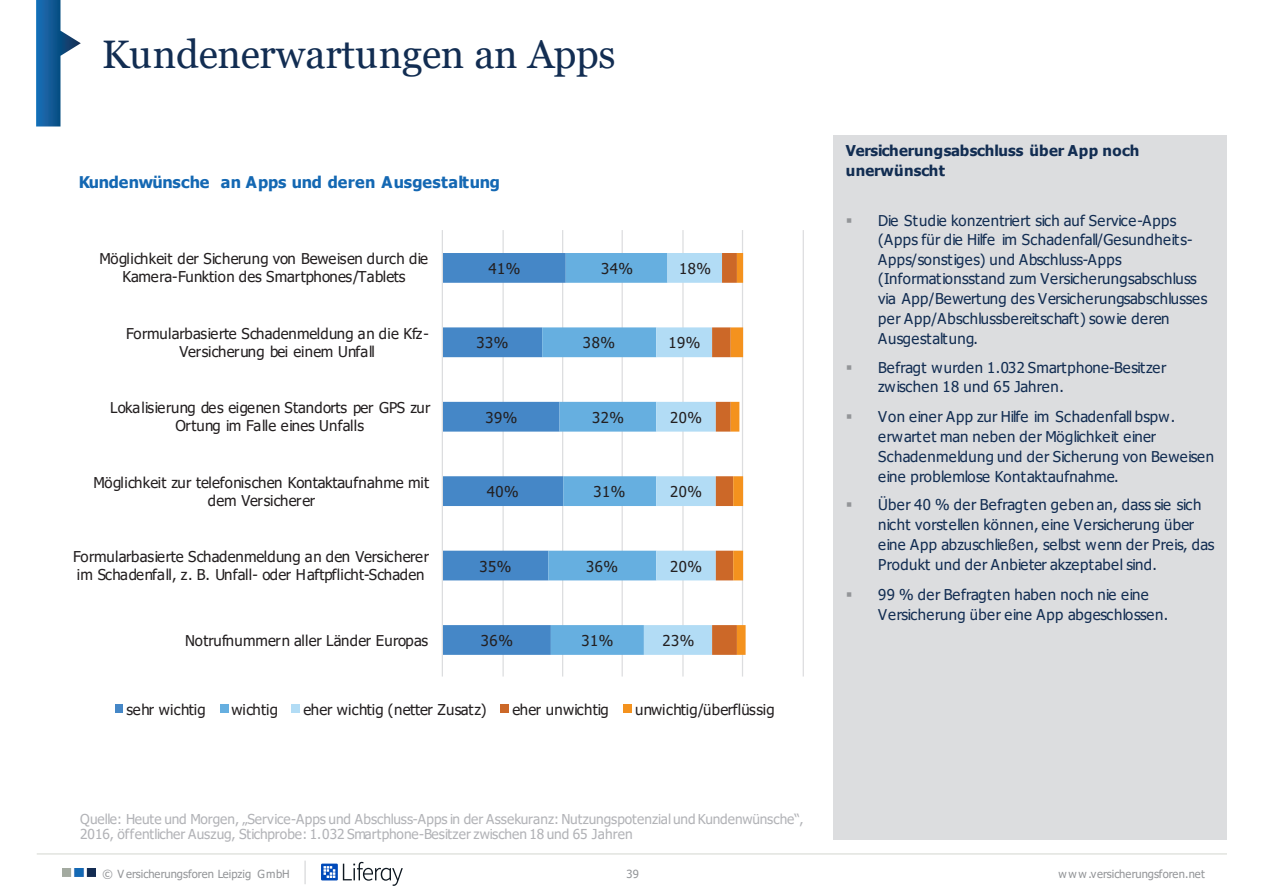
<style>
.page{position:relative;width:1263px;height:893px;background:#fff}
.page>*{position:absolute;margin:0;border:0;box-sizing:border-box;transform-origin:0 0}
.t1{font:39.75px "Georgia";letter-spacing:-.005em;color:#122d52}
.t2{font:700 16.05px "Tahoma";letter-spacing:-.01em;color:#1468b3}
.t3{font:14.85px/19.8px "Tahoma";letter-spacing:.025em;color:#122d52}
.t4{font:14.85px/18px "Tahoma";letter-spacing:.005em;color:#231f20;text-align:center}
.t5{font:700 14.85px/20px "Tahoma";letter-spacing:-.01em;color:#122d52}
.t6{font:13.65px/14.9px "Tahoma";letter-spacing:-.005em;color:#b2b3b7}
.t7{font:11.25px "Tahoma";color:#939598}
.t8{font:11.1px "Tahoma";color:#939598}
.s1{color:#939598}
</style>
<div class="page">
<hr style="left:37px;top:853px;width:1190px;height:1px;background:#dbded9">
<img style="left:62px;top:868px;width:34px;height:9px">
<svg style="left:36px;top:0;width:45px;height:126px"></svg>
<div style="left:834px;top:135px;width:393px;height:705px;background:#dcdddf"></div>
<hr style="left:502px;top:230px;width:2px;height:446px;background:#dcdddf">
<hr style="left:562px;top:230px;width:1px;height:446px;background:#dcdddf">
<hr style="left:622px;top:230px;width:1px;height:446px;background:#dcdddf">
<hr style="left:682px;top:230px;width:2px;height:446px;background:#dcdddf">
<hr style="left:742px;top:230px;width:1px;height:446px;background:#dcdddf">
<hr style="left:803px;top:230px;width:1px;height:446px;background:#dcdddf">
<svg style="left:443px;top:253px;width:99px;height:402px"></svg>
<svg style="left:542px;top:253px;width:102px;height:402px"></svg>
<svg style="left:644px;top:253px;width:102px;height:402px"></svg>
<hr style="left:442px;top:230px;width:1px;height:446px;background:#dcdddf">
<div style="left:116px;top:704px;width:7px;height:9px;background:#4587c7"></div>
<div style="left:220px;top:704px;width:8px;height:9px;background:#66afe0"></div>
<div style="left:292px;top:704px;width:8px;height:9px;background:#b2dcf5"></div>
<div style="left:500px;top:704px;width:9px;height:9px;background:#cc6828"></div>
<div style="left:623px;top:704px;width:8px;height:9px;background:#f4921e"></div>
<svg style="left:321px;top:862px;width:82px;height:24px"></svg>
<svg style="left:305px;top:861px;width:1px;height:23px"></svg>
<p class="t1" style="left:102px;top:30px;width:515px">Kundenerwartungen an Apps</p>
<p class="t2" style="left:79px;top:171px;width:422px">Kundenwünsche an Apps und deren Ausgestaltung</p>
<p class="t4" style="left:99px;top:250px;width:330px">Möglichkeit der Sicherung von Beweisen durch die<br>Kamera-Funktion des Smartphones/Tablets</p>
<p class="t4" style="left:126px;top:325px;width:304px">Formularbasierte Schadenmeldung an die Kfz-<br>Versicherung bei einem Unfall</p>
<p class="t4" style="left:110px;top:399px;width:322px">Lokalisierung des eigenen Standorts per GPS zur<br>Ortung im Falle eines Unfalls</p>
<p class="t4" style="left:93px;top:474px;width:337px">Möglichkeit zur telefonischen Kontaktaufnahme mit dem Versicherer</p>
<p class="t4" style="left:73px;top:548px;width:358px;text-align:left">Formularbasierte Schadenmeldung an den Versicherer im Schadenfall, z. B. Unfall- oder Haftpflicht-Schaden</p>
<p class="t4" style="left:185px;top:632px;width:245px">Notrufnummern aller Länder Europas</p>
<p class="t4" style="left:488px;top:260px;width:33px">41%</p>
<p class="t4" style="left:476px;top:335px;width:33px">33%</p>
<p class="t4" style="left:485px;top:409px;width:33px">39%</p>
<p class="t4" style="left:487px;top:484px;width:33px">40%</p>
<p class="t4" style="left:479px;top:558px;width:33px">35%</p>
<p class="t4" style="left:481px;top:633px;width:33px">36%</p>
<p class="t4" style="left:601px;top:260px;width:33px">34%</p>
<p class="t4" style="left:679px;top:260px;width:33px">18%</p>
<p class="t4" style="left:583px;top:335px;width:33px">38%</p>
<p class="t4" style="left:668px;top:335px;width:33px">19%</p>
<p class="t4" style="left:592px;top:409px;width:33px">32%</p>
<p class="t4" style="left:670px;top:409px;width:33px">20%</p>
<p class="t4" style="left:593px;top:484px;width:33px">31%</p>
<p class="t4" style="left:670px;top:484px;width:33px">20%</p>
<p class="t4" style="left:586px;top:558px;width:33px">36%</p>
<p class="t4" style="left:670px;top:558px;width:33px">20%</p>
<p class="t4" style="left:581px;top:633px;width:33px">31%</p>
<p class="t4" style="left:662px;top:633px;width:33px">23%</p>
<p class="t4" style="left:127px;top:701px;width:81px">sehr wichtig</p>
<p class="t4" style="left:231px;top:701px;width:48px">wichtig</p>
<p class="t4" style="left:303px;top:701px;width:184px">eher wichtig (netter Zusatz)</p>
<p class="t4" style="left:512px;top:701px;width:98px">eher unwichtig</p>
<p class="t4" style="left:635px;top:701px;width:141px">unwichtig/überflüssig</p>
<p class="t6" style="left:80px;top:812px;width:725px">Quelle: Heute und Morgen, „Service-Apps und Abschluss-Apps in der Assekuranz: Nutzungspotenzial und Kundenwünsche“,<br>2016, öffentlicher Auszug, Stichprobe: 1.032 Smartphone-Besitzer zwischen 18 und 65 Jahren</p>
<p class="t5" style="left:846px;top:142px;width:295px">Versicherungsabschluss über App noch unerwünscht</p>
<p class="t3" style="left:878px;top:212px;width:331px;text-indent:-32px"><span class="s1">▪</span> Die Studie konzentriert sich auf Service-Apps (Apps für die Hilfe im Schadenfall/Gesundheits-Apps/sonstiges) und Abschluss-Apps (Informationsstand zum Versicherungsabschluss via App/Bewertung des Versicherungsabschlusses per App/Abschlussbereitschaft) sowie deren Ausgestaltung.</p>
<p class="t3" style="left:878px;top:358px;width:290px;text-indent:-32px"><span class="s1">▪</span> Befragt wurden 1.032 Smartphone-Besitzer zwischen 18 und 65 Jahren.</p>
<p class="t3" style="left:878px;top:408px;width:337px;text-indent:-32px"><span class="s1">▪</span> Von einer App zur Hilfe im Schadenfall bspw. erwartet man neben der Möglichkeit einer Schadenmeldung und der Sicherung von Beweisen eine problemlose Kontaktaufnahme.</p>
<p class="t3" style="left:878px;top:496px;width:338px;text-indent:-32px"><span class="s1">▪</span> Über 40 % der Befragten geben an, dass sie sich nicht vorstellen können, eine Versicherung über eine App abzuschließen, selbst wenn der Preis, das Produkt und der Anbieter akzeptabel sind.</p>
<p class="t3" style="left:878px;top:585px;width:292px;text-indent:-32px"><span class="s1">▪</span> 99 % der Befragten haben noch nie eine<br>Versicherung über eine App abgeschlossen.</p>
<p class="t8" style="left:103px;top:866px;width:189px">© V ersicherungsforen Leipzig GmbH</p>
<p class="t7" style="left:626px;top:866px;width:14px">39</p>
<p class="t8" style="left:1058px;top:866px;width:148px">www.versicherungsforen.net</p>
</div>
